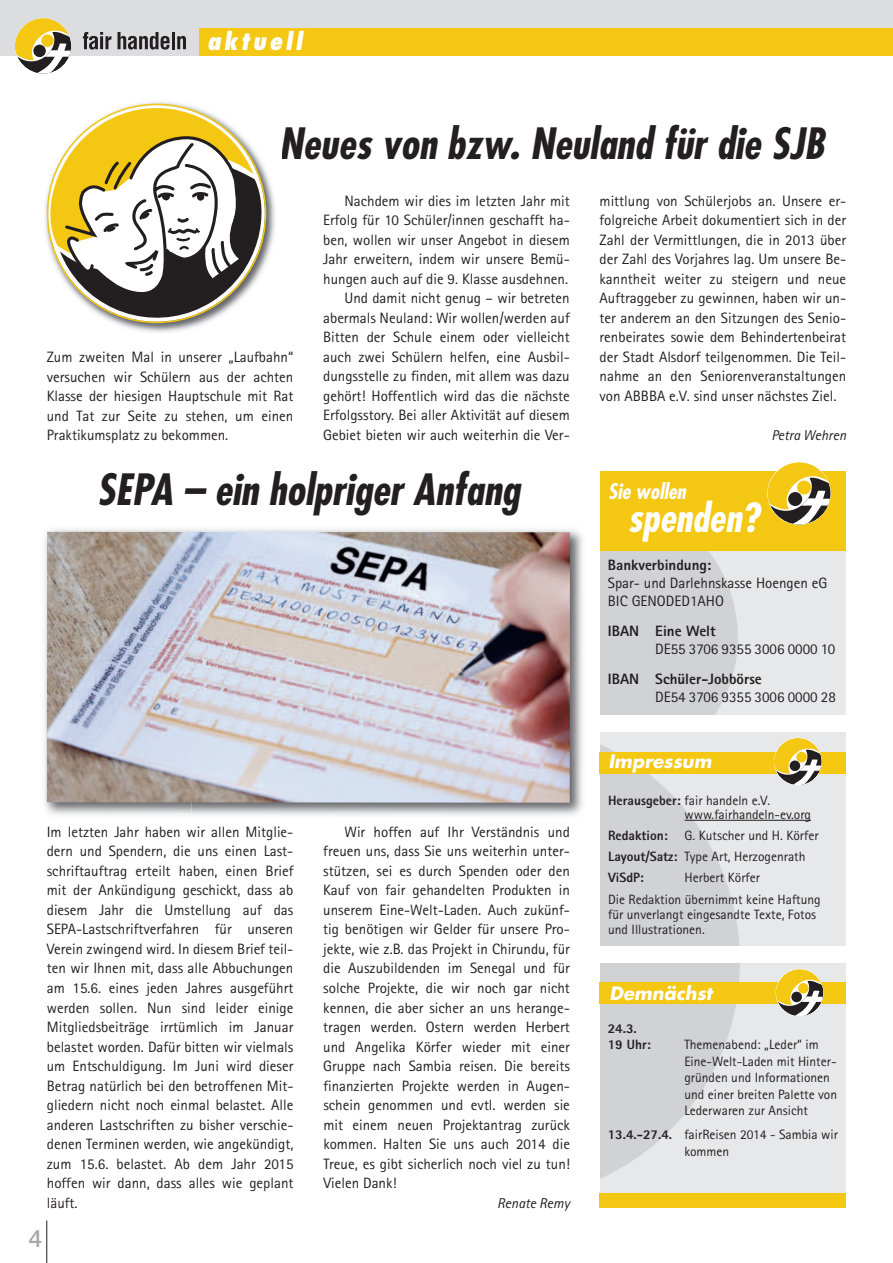
<style>
.page{position:relative;width:893px;height:1263px;background:#fff}
.page>*{position:absolute;margin:0;border:0;box-sizing:border-box;transform-origin:0 0}
.t1{font:italic 700 condensed 42px "Futura";color:#231f20}
.t2{font:italic 700 condensed 39px "Futura";color:#fff}
.t3{font:italic 800 condensed 24px "Futura";letter-spacing:.12em;color:#fff}
.t4{font:500 24px "Helvetica Neue";color:#a8a9ad}
.t5{font:italic 700 condensed 21px "Futura";color:#fff}
.t6{font:italic 700 18px "Futura";color:#fff}
.t7{font:15px/19.5px "Rotis Sans Serif";color:#231f20;text-align:justify}
.t8{font:800 15px "Rotis Sans Serif";color:#231f20}
.t9{font:italic 14.25px "Rotis Sans Serif";color:#231f20}
.t10{font:13.5px/16.5px "Rotis Sans Serif";color:#231f20}
.t11{font:800 13.5px/16.5px "Rotis Sans Serif";color:#231f20}
.s1{font-weight:800}
</style>
<div class="page">
<div style="left:599px;top:518px;width:247px;height:220px;background:#e7e8e9"></div>
<div style="left:454px;top:495px;width:284px;height:284px;background:#d1d2d4;border-radius:50%"></div>
<div style="left:599px;top:472px;width:247px;height:79px;background:#f3c712"></div>
<svg style="left:767px;top:462px;width:64px;height:63px"></svg>
<div style="left:797px;top:480px;width:14px;height:14px;background:#f3c712;border-radius:50%"></div>
<div style="left:788px;top:492px;width:14px;height:14px;background:#231f20;border-radius:50%"></div>
<div style="left:0;top:0;width:893px;height:55px;background:#dcdddf"></div>
<div style="left:200px;top:28px;width:693px;height:27px;background:#f3c712"></div>
<hr style="left:46px;top:1220px;width:1px;height:43px;background:#231f20">
<div style="left:600px;top:730px;width:246px;height:476px;background:#e7e8e9"></div>
<div style="left:266px;top:723px;width:474px;height:476px;background:#d1d2d4;border-radius:50%"></div>
<div style="left:192px;top:462px;width:407px;height:740px;background:#fff"></div>
<div style="left:587px;top:716px;width:259px;height:16px;background:#fff"></div>
<div style="left:587px;top:946px;width:259px;height:16px;background:#fff"></div>
<div style="left:600px;top:1193px;width:246px;height:15px;background:#f3c712"></div>
<div style="left:600px;top:752px;width:246px;height:21px;background:#f3c712"></div>
<svg style="left:774px;top:738px;width:48px;height:47px"></svg>
<div style="left:796px;top:752px;width:11px;height:10px;background:#f3c712;border-radius:50%"></div>
<div style="left:790px;top:760px;width:10px;height:11px;background:#231f20;border-radius:50%"></div>
<div style="left:600px;top:982px;width:246px;height:21px;background:#f3c712"></div>
<svg style="left:776px;top:969px;width:47px;height:47px"></svg>
<div style="left:798px;top:983px;width:11px;height:10px;background:#f3c712;border-radius:50%"></div>
<div style="left:791px;top:992px;width:11px;height:10px;background:#231f20;border-radius:50%"></div>
<svg style="left:15px;top:18px;width:56px;height:56px"></svg>
<div style="left:41px;top:34px;width:13px;height:13px;background:#f3c712;border-radius:50%"></div>
<div style="left:33px;top:45px;width:13px;height:12px;background:#231f20;border-radius:50%"></div>
<svg style="left:83px;top:32px;width:28px;height:18px"></svg>
<svg style="left:118px;top:32px;width:52px;height:18px"></svg>
<hr style="left:172px;top:32px;width:3px;height:17px;background:#231f20">
<svg style="left:177px;top:36px;width:9px;height:13px"></svg>
<hr style="left:685px;top:820px;width:126px;height:1px;background:#231f20">
<img style="left:45px;top:102px;width:230px;height:231px">
<svg style="left:47px;top:104px;width:219px;height:219px"></svg>
<img style="left:44px;top:529px;width:539px;height:287px">
<img style="left:47px;top:532px;width:523px;height:271px">
<h3 class="t3" style="left:207px;top:30px;width:97px">aktuell</h3>
<h1 class="t1" style="left:279px;top:125px;width:547px">Neues von bzw. Neuland für die SJB</h1>
<p class="t7" style="left:47px;top:349px;width:248px">Zum zweiten Mal in unserer „Laufbahn“ versuchen wir Schülern aus der achten Klasse der hiesigen Hauptschule mit Rat und Tat zur Seite zu stehen, um einen Praktikumsplatz zu bekommen.</p>
<p class="t7" style="left:323px;top:193px;width:248px;text-align:right">Nachdem wir dies im letzten Jahr mit Erfolg für 10 Schüler/innen geschafft ha&shy;ben, wollen wir unser Angebot in diesem Jahr erweitern, indem wir unsere Bemü&shy;hungen auch auf die 9. Klasse ausdehnen.<br>Und damit nicht genug – wir betreten abermals Neuland: Wir wollen/werden auf Bitten der Schule einem oder vielleicht auch zwei Schülern helfen, eine Ausbil&shy;dungsstelle zu finden, mit allem was dazu gehört! Hoffentlich wird das die nächste Erfolgsstory. Bei aller Aktivität auf diesem Gebiet bieten wir auch weiterhin die Ver-</p>
<h1 class="t1" style="left:97px;top:471px;width:425px">SEPA – ein holpriger Anfang</h1>
<p class="t7" style="left:47px;top:824px;width:248px">Im letzten Jahr haben wir allen Mitglie&shy;dern und Spendern, die uns einen Last&shy;schriftauftrag erteilt haben, einen Brief mit der Ankündigung geschickt, dass ab diesem Jahr die Umstellung auf das SEPA-Lastschriftverfahren für unseren Verein zwingend wird. In diesem Brief teil&shy;ten wir Ihnen mit, dass alle Abbuchungen am 15.6. eines jeden Jahres ausgeführt werden sollen. Nun sind leider einige Mitgliedsbeiträge irrtümlich im Januar belastet worden. Dafür bitten wir vielmals um Entschuldigung. Im Juni wird dieser Betrag natürlich bei den betroffenen Mit&shy;gliedern nicht noch einmal belastet. Alle anderen Lastschriften zu bisher verschie&shy;denen Terminen werden, wie angekündigt, zum 15.6. belastet. Ab dem Jahr 2015 hoffen wir dann, dass alles wie geplant läuft.</p>
<p class="t7" style="left:323px;top:824px;width:248px;text-indent:21px">Wir hoffen auf Ihr Verständnis und freuen uns, dass Sie uns weiterhin unter&shy;stützen, sei es durch Spenden oder den Kauf von fair gehandelten Produkten in unserem Eine-Welt-Laden. Auch zukünf&shy;tig benötigen wir Gelder für unsere Pro&shy;jekte, wie z.B. das Projekt in Chirundu, für die Auszubildenden im Senegal und für solche Projekte, die wir noch gar nicht kennen, die aber sicher an uns herange&shy;tragen werden. Ostern werden Herbert und Angelika Körfer wieder mit einer Gruppe nach Sambia reisen. Die bereits finanzierten Projekte werden in Augen&shy;schein genommen und evtl. werden sie mit einem neuen Projektantrag zurück kommen. Halten Sie uns auch 2014 die Treue, es gibt sicherlich noch viel zu tun!<br>Vielen Dank!</p>
<p class="t9" style="left:497px;top:1198px;width:74px">Renate Remy</p>
<h3 class="t4" style="left:29px;top:1219px;width:15px">4</h3>
<p class="t7" style="left:600px;top:193px;width:248px">mittlung von Schülerjobs an. Unsere er&shy;folgreiche Arbeit dokumentiert sich in der Zahl der Vermittlungen, die in 2013 über der Zahl des Vorjahres lag. Um unsere Be&shy;kanntheit weiter zu steigern und neue Auftraggeber zu gewinnen, haben wir un&shy;ter anderem an den Sitzungen des Senio&shy;renbeirates sowie dem Behindertenbeirat der Stadt Alsdorf teilgenommen. Die Teil&shy;nahme an den Seniorenveranstaltungen von ABBBA e.V. sind unser nächstes Ziel.</p>
<p class="t9" style="left:772px;top:430px;width:76px">Petra Wehren</p>
<h3 class="t5" style="left:608px;top:482px;width:79px">Sie wollen</h3>
<h2 class="t2" style="left:628px;top:500px;width:133px">spenden?</h2>
<p class="t8" style="left:608px;top:560px;width:105px">Bankverbindung:</p>
<p class="t7" style="left:608px;top:575px;width:221px;line-height:18px">Spar- und Darlehnskasse Hoengen eG<br>BIC GENODED1AHO</p>
<p class="t8" style="left:608px;top:626px;width:109px">IBAN Eine Welt</p>
<p class="t7" style="left:655px;top:641px;width:182px">DE55 3706 9355 3006 0000 10</p>
<p class="t8" style="left:608px;top:674px;width:156px">IBAN Schüler-Jobbörse</p>
<p class="t7" style="left:655px;top:689px;width:182px">DE54 3706 9355 3006 0000 28</p>
<p class="t6" style="left:608px;top:753px;width:105px">Impressum</p>
<p class="t10" style="left:685px;top:795px;width:128px;line-height:13.5px;text-indent:-77px"><span class="s1">Herausgeber:</span> fair handeln e.V. www.fairhandeln-ev.org</p>
<p class="t10" style="left:608px;top:826px;width:212px;line-height:21px"><span class="s1">Redaktion:</span> G. Kutscher und H. Körfer<br><span class="s1">Layout/Satz:</span> Type Art, Herzogenrath<br><span class="s1">ViSdP:</span></p>
<p class="t10" style="left:608px;top:867px;width:214px;line-height:22.5px;text-indent:77px">Herbert Körfer<br>Die Redaktion übernimmt keine Haftung</p>
<p class="t10" style="left:608px;top:908px;width:210px;line-height:15px">für unverlangt eingesandte Texte, Fotos und Illustrationen.</p>
<p class="t6" style="left:610px;top:985px;width:104px">Demnächst</p>
<p class="t11" style="left:608px;top:1021px;width:44px">24.3.<br>19 Uhr:</p>
<p class="t10" style="left:684px;top:1038px;width:154px">Themenabend: „Leder“ im<br>Eine-Welt-Laden mit Hinter&shy;gründen und Informationen und einer breiten Palette von<br>Lederwaren zur Ansicht</p>
<p class="t10" style="left:684px;top:1128px;width:155px;text-indent:-77px"><span class="s1">13.4.-27.4.</span> fairReisen 2014 - Sambia wir kommen</p>
</div>
